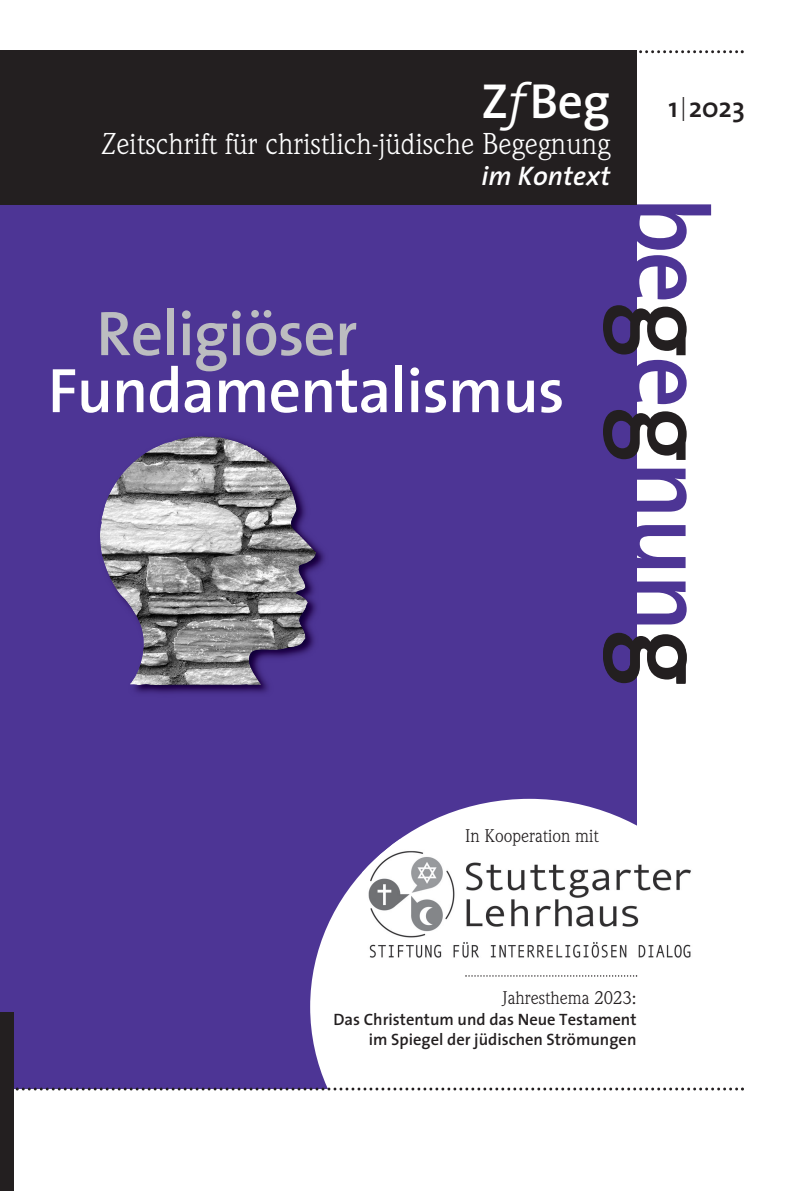
<style>
.page{position:relative;width:810px;height:1191px;background:#fff}
.page>*{position:absolute;margin:0;border:0;box-sizing:border-box;transform-origin:0 0}
.t1{font:600 109.5px "The Sans";letter-spacing:-.025em;color:#4d3595;scale:.94 1}
.t2{font:600 63.45px "The Sans";letter-spacing:-.015em;color:#fff}
.t3{font:600 63.45px "The Sans";letter-spacing:-.015em;color:#bcbdc0}
.t4{font:600 49.5px "The Sans";color:#fff}
.t5{font:29.55px "Weidemann";color:#fff}
.t6{font:600 27.9px "The Sans";color:#231f20}
.t7{font:italic 600 27px "The Sans";letter-spacing:.005em;color:#fff}
.t8{font:18px "Weidemann";color:#231f20}
.t9{font:600 16.5px/20.5px "The Sans";color:#231f20;text-align:right}
.s1{font-weight:300;font-style:italic}
.s2{font-weight:300;font-size:24px}
.s3{color:#231f20}
</style>
<div class="page">
<div style="left:0;top:204px;width:636px;height:885px;background:#4d3595"></div>
<div style="left:624px;top:204px;width:19px;height:8px;background:#4d3595"></div>
<svg style="left:636px;top:50px;width:107px;height:3px"></svg>
<div style="left:0;top:1012px;width:14px;height:179px;background:#231f20"></div>
<div style="left:0;top:50px;width:636px;height:154px;background:#231f20"></div>
<svg style="left:310px;top:799px;width:434px;height:292px;fill:#fff"></svg>
<svg style="left:465px;top:975px;width:171px;height:1px"></svg>
<img style="left:362px;top:839px;width:351px;height:56px">
<svg style="left:16px;top:1087px;width:727px;height:3px"></svg>
<img style="left:134px;top:545px;width:191px;height:149px">
<img style="left:81px;top:402px;width:301px;height:11px">
<img style="left:100px;top:436px;width:216px;height:249px">
<h3 class="t4" style="left:481px;top:82px;width:130px">Z<span class="s1">f</span>Beg</h3>
<h3 class="t5" style="left:101px;top:133px;width:510px">Zeitschrift für christlich-jüdische Begegnung</h3>
<h3 class="t7" style="left:481px;top:154px;width:130px">im Kontext</h3>
<h3 class="t6" style="left:668px;top:96px;width:78px">1<span class="s2">|</span>2023</h3>
<h2 class="t3" style="left:96px;top:309px;width:262px">Religiöser</h2>
<h2 class="t2" style="left:48px;top:366px;width:518px">Fundamentalismus</h2>
<h1 class="t1" style="left:710px;top:196px;width:522px;rotate:90deg">be<span class="s3">g</span>e<span class="s3">g</span>nun<span class="s3">g</span></h1>
<p class="t8" style="left:465px;top:829px;width:135px">In Kooperation mit</p>
<p class="t8" style="left:502px;top:991px;width:135px">Jahresthema 2023:</p>
<p class="t9" style="left:333px;top:1010px;width:304px">Das Christentum und das Neue Testament im Spiegel der jüdischen Strömungen</p>
</div>
